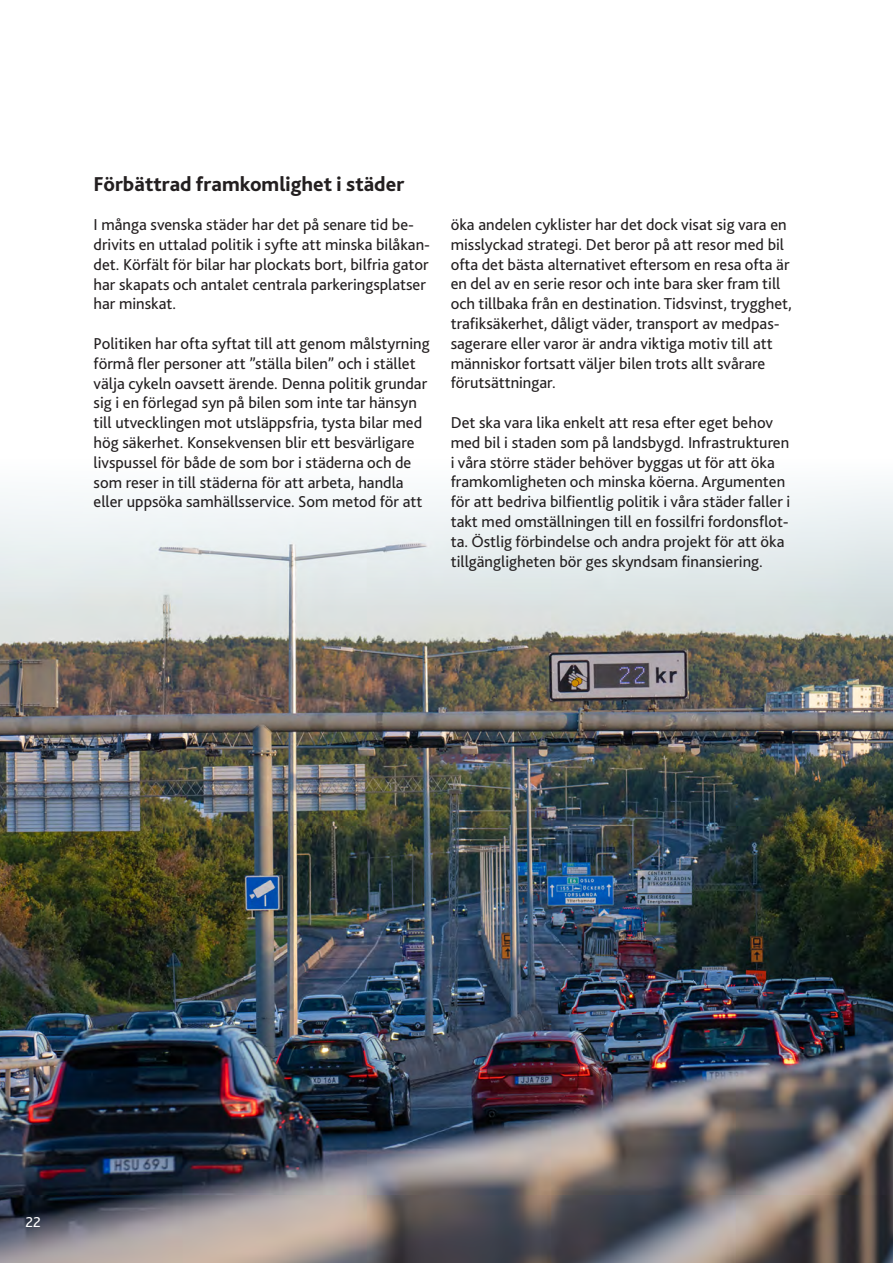
<style>
.page{position:relative;width:893px;height:1263px;background:#fff}
.page>*{position:absolute;margin:0;border:0;box-sizing:border-box;transform-origin:0 0}
.t1{font:800 21px "Bliss 2";color:#231f20}
.t2{font:16.5px/19.8px "Bliss 2";color:#231f20}
.t3{font:15px "Bliss 2";color:#fff}
</style>
<div class="page">
<img style="left:0;top:486px;width:893px;height:777px">
<p class="t1" style="left:94px;top:171px;width:312px">Förbättrad framkomlighet i städer</p>
<p class="t2" style="left:94px;top:214px;width:338px">I många svenska städer har det på senare tid be&shy;drivits en uttalad politik i syfte att minska bilåkan&shy;det. Körfält för bilar har plockats bort, bilfria gator har skapats och antalet centrala parkeringsplatser har minskat.</p>
<p class="t2" style="left:94px;top:333px;width:338px">Politiken har ofta syftat till att genom målstyrning förmå fler personer att ”ställa bilen” och i stället välja cykeln oavsett ärende. Denna politik grundar sig i en förlegad syn på bilen som inte tar hänsyn till utvecklingen mot utsläppsfria, tysta bilar med hög säkerhet. Konsekvensen blir ett besvärligare livspussel för både de som bor i städerna och de som reser in till städerna för att arbeta, handla eller uppsöka samhällsservice. Som metod för att</p>
<p class="t2" style="left:451px;top:214px;width:343px">öka andelen cyklister har det dock visat sig vara en misslyckad strategi. Det beror på att resor med bil ofta det bästa alternativet eftersom en resa ofta är en del av en serie resor och inte bara sker fram till och tillbaka från en destination. Tidsvinst, trygghet, trafiksäkerhet, dåligt väder, transport av medpas&shy;sagerare eller varor är andra viktiga motiv till att människor fortsatt väljer bilen trots allt svårare förutsättningar.</p>
<p class="t2" style="left:451px;top:412px;width:341px">Det ska vara lika enkelt att resa efter eget behov med bil i staden som på landsbygd. Infrastrukturen i våra större städer behöver byggas ut för att öka framkomligheten och minska köerna. Argumenten för att bedriva bilfientlig politik i våra städer faller i takt med omställningen till en fossilfri fordonsflot&shy;ta. Östlig förbindelse och andra projekt för att öka tillgängligheten bör ges skyndsam finansiering.</p>
<p class="t3" style="left:26px;top:1212px;width:17px">22</p>
</div>
